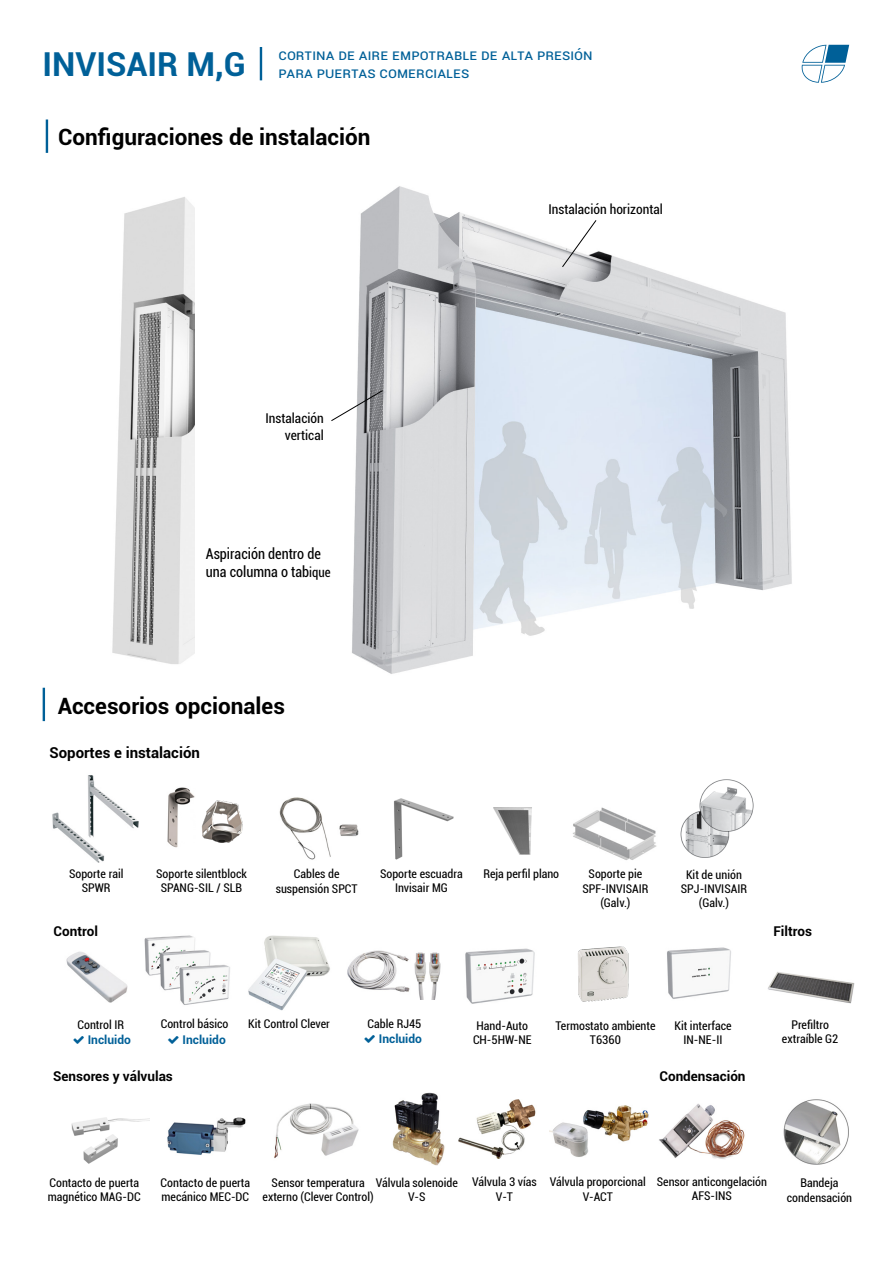
<style>
.page{position:relative;width:893px;height:1263px;background:#fff}
.page>*{position:absolute;margin:0;border:0;box-sizing:border-box;transform-origin:0 0}
.t1{font:700 33px "Roboto";color:#006098}
.t2{font:700 22.5px "Roboto";color:#000}
.t3{font:15px/18px "Roboto";color:#006098}
.t4{font:condensed 15px/18px "Roboto";color:#000;scale:.95 1}
.t5{font:700 15px "Roboto";color:#000}
.t6{font:700 13.5px "Roboto";color:#000}
.t7{font:condensed 13.5px/16.2px "Roboto";color:#000;text-align:right}
.t8{font:condensed 12px/14.4px "Roboto";color:#000;text-align:center}
.t9{font:700 12px "Roboto";color:#006098}
.s1{font-size:13.5px}
</style>
<div class="page">
<svg style="left:802px;top:45px;width:47px;height:38px"></svg>
<hr style="left:43px;top:688px;width:2px;height:33px;background:#006098">
<hr style="left:46px;top:119px;width:2px;height:34px;background:#006098">
<img style="left:279px;top:797px;width:80px;height:63px">
<img style="left:52px;top:775px;width:87px;height:88px">
<img style="left:167px;top:787px;width:27px;height:61px">
<img style="left:194px;top:796px;width:49px;height:47px">
<img style="left:352px;top:186px;width:440px;height:488px">
<img style="left:112px;top:197px;width:83px;height:467px">
<svg style="left:331px;top:390px;width:52px;height:31px"></svg>
<svg style="left:562px;top:220px;width:35px;height:47px"></svg>
<img style="left:394px;top:798px;width:60px;height:62px">
<img style="left:493px;top:807px;width:39px;height:48px">
<hr style="left:260px;top:47px;width:2px;height:33px;background:#006098">
<img style="left:667px;top:947px;width:64px;height:52px">
<img style="left:66px;top:951px;width:61px;height:51px">
<img style="left:144px;top:935px;width:86px;height:70px">
<img style="left:578px;top:946px;width:51px;height:56px">
<img style="left:248px;top:935px;width:82px;height:76px">
<img style="left:347px;top:950px;width:94px;height:50px">
<img style="left:274px;top:1103px;width:85px;height:55px">
<img style="left:659px;top:1103px;width:86px;height:56px">
<img style="left:71px;top:1117px;width:79px;height:47px">
<img style="left:167px;top:1117px;width:79px;height:38px">
<img style="left:392px;top:1092px;width:53px;height:74px">
<img style="left:458px;top:1100px;width:78px;height:59px">
<img style="left:549px;top:1105px;width:100px;height:52px">
<img style="left:768px;top:972px;width:87px;height:32px">
<img style="left:783px;top:1099px;width:66px;height:65px">
<img style="left:465px;top:948px;width:70px;height:56px">
<img style="left:573px;top:807px;width:84px;height:53px">
<img style="left:680px;top:779px;width:74px;height:79px">
<h1 class="t1" style="left:43px;top:41px;width:205px">INVISAIR M,G</h1>
<p class="t3" style="left:278px;top:46px;width:316px">Cortina de aire empotrable de alta presión para puertas comerciales</p>
<h2 class="t2" style="left:58px;top:121px;width:314px">Configuraciones de instalación</h2>
<p class="t7" style="left:548px;top:200px;width:116px">Instalación horizontal</p>
<p class="t7" style="left:265px;top:410px;width:60px">Instalación vertical</p>
<p class="t4" style="left:206px;top:544px;width:133px">Aspiración dentro de una columna o tab<span class="s1">ique</span></p>
<h2 class="t2" style="left:58px;top:690px;width:229px">Accesorios opcionales</h2>
<p class="t5" style="left:50px;top:742px;width:152px">Soportes e instalación</p>
<p class="t8" style="left:69px;top:866px;width:56px">Soporte rail<br>SPWR</p>
<p class="t8" style="left:156px;top:866px;width:92px">Soporte silentblock<br>SPANG-SIL / SLB</p>
<p class="t8" style="left:276px;top:866px;width:83px">Cables de suspensión SPCT</p>
<p class="t6" style="left:54px;top:921px;width:46px">Control</p>
<p class="t8" style="left:380px;top:866px;width:84px">Soporte escuadra<br>Invisair MG</p>
<p class="t8" style="left:483px;top:866px;width:77px">Reja perfil plano</p>
<p class="t8" style="left:582px;top:866px;width:68px">Soporte pie<br>SPF-INVISAIR (Galv.)</p>
<p class="t8" style="left:681px;top:867px;width:68px">Kit de unión<br>SPJ-INVISAIR (Galv.)</p>
<p class="t6" style="left:773px;top:922px;width:40px">Filtros</p>
<p class="t8" style="left:78px;top:1017px;width:48px">Control IR</p>
<p class="t8" style="left:161px;top:1016px;width:69px">Control básico</p>
<p class="t8" style="left:248px;top:1016px;width:83px">Kit Control Clever</p>
<p class="t8" style="left:555px;top:1018px;width:102px">Termostato ambiente<br>T6360</p>
<p class="t6" style="left:53px;top:1066px;width:121px">Sensores y válvulas</p>
<p class="t6" style="left:659px;top:1066px;width:88px">Condensación</p>
<p class="t8" style="left:368px;top:1016px;width:55px">Cable RJ45</p>
<p class="t8" style="left:674px;top:1018px;width:59px">Kit interface<br>IN-NE-II</p>
<p class="t8" style="left:473px;top:1018px;width:60px">Hand-Auto<br>CH-5HW-NE</p>
<p class="t9" style="left:88px;top:1032px;width:45px">Incluido</p>
<p class="t9" style="left:183px;top:1032px;width:45px">Incluido</p>
<p class="t9" style="left:379px;top:1030px;width:45px">Incluido</p>
<p class="t8" style="left:782px;top:1017px;width:58px">Prefiltro extraíble G2</p>
<p class="t8" style="left:48px;top:1175px;width:94px;text-align:left">Contacto de puerta magnético MAG-DC</p>
<p class="t8" style="left:161px;top:1175px;width:91px;text-align:left">Contacto de puerta mecánico MEC-DC</p>
<p class="t8" style="left:376px;top:1175px;width:84px">Válvula solenoide<br>V-S</p>
<p class="t8" style="left:472px;top:1174px;width:66px">Válvula 3 vías<br>V-T</p>
<p class="t8" style="left:550px;top:1174px;width:98px">Válvula proporcional<br>V-ACT</p>
<p class="t8" style="left:263px;top:1175px;width:113px">Sensor temperatura externo (Clever Control)</p>
<p class="t8" style="left:657px;top:1174px;width:112px">Sensor anticongelación<br>AFS-INS</p>
<p class="t8" style="left:787px;top:1175px;width:67px">Bandeja condensación</p>
</div>
